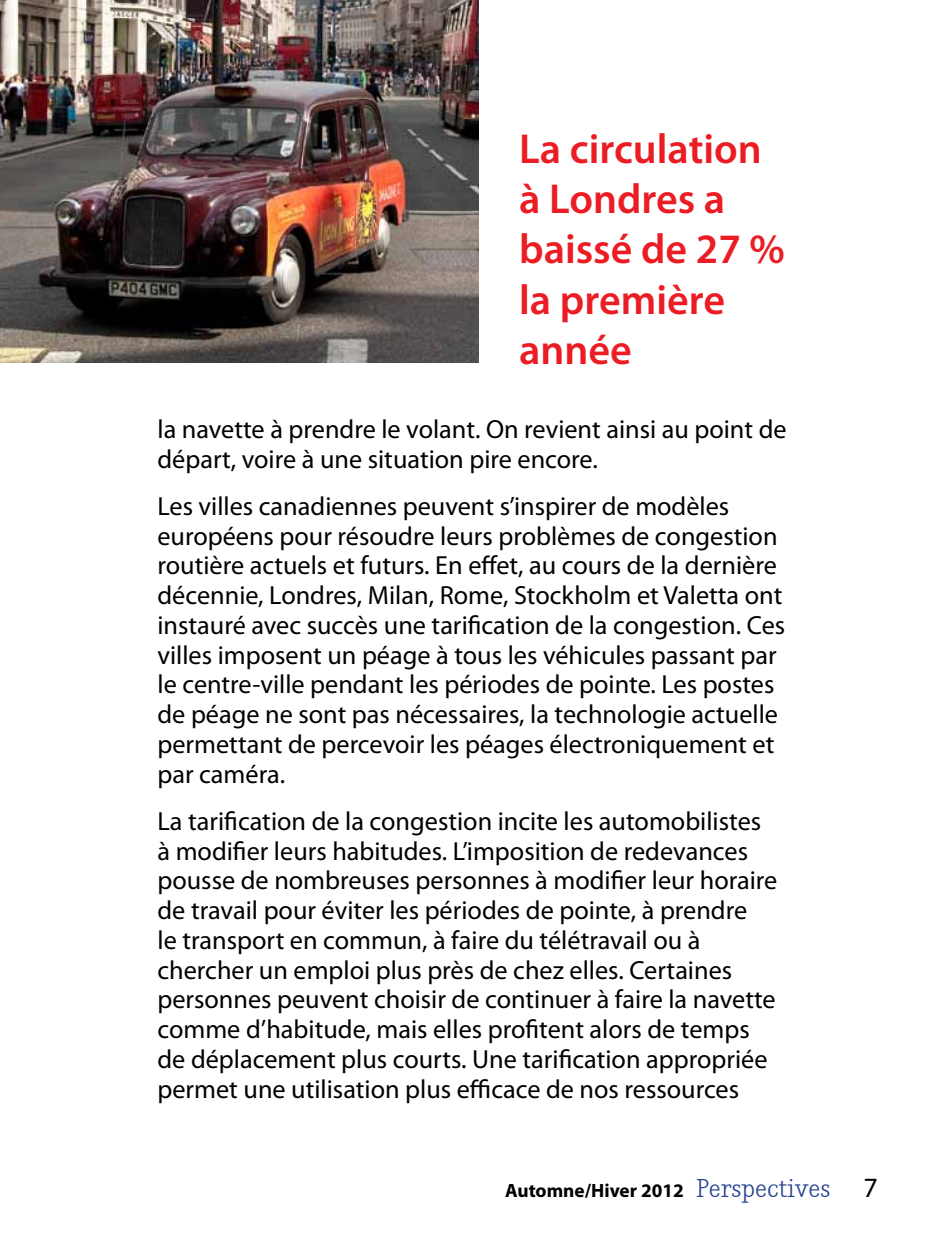
<style>
.page{position:relative;width:945px;height:1260px;background:#fff}
.page>*{position:absolute;margin:0;border:0;box-sizing:border-box;transform-origin:0 0}
.t1{font:600 42px/50.4px "Myriad Pro";color:#eb1c24}
.t2{font:26.25px/29.8px "Myriad Pro";color:#000}
.t3{font:700 19.25px "Myriad Pro";color:#000}
.s1{font-family:"Nadia Serif Normal";font-weight:400;font-size:24.5px;color:#25408f}
.s2{font-weight:400;font-size:28px}
</style>
<div class="page">
<img style="left:0;top:0;width:479px;height:363px">
<h1 class="t1" style="left:519px;top:122px;width:267px">La circulation à Londres a baissé de 27 % la première année</h1>
<p class="t2" style="left:158px;top:414px;width:631px">la navette à prendre le volant. On revient ainsi au point de départ, voire à une situation pire encore.</p>
<p class="t2" style="left:158px;top:491px;width:629px">Les villes canadiennes peuvent s’inspirer de modèles européens pour résoudre leurs problèmes de congestion routière actuels et futurs. En effet, au cours de la dernière décennie, Londres, Milan, Rome, Stockholm et Valetta ont instauré avec succès une tarification de la congestion. Ces villes imposent un péage à tous les véhicules passant par le centre-ville pendant les périodes de pointe. Les postes de péage ne sont pas nécessaires, la technologie actuelle permettant de percevoir les péages électroniquement et par caméra.</p>
<p class="t2" style="left:158px;top:806px;width:621px">La tarification de la congestion incite les automobilistes à modifier leurs habitudes. L’imposition de redevances pousse de nombreuses personnes à modifier leur horaire de travail pour éviter les périodes de pointe, à prendre<br>le transport en commun, à faire du télétravail ou à chercher un emploi plus près de chez elles. Certaines personnes peuvent choisir de continuer à faire la navette comme d’habitude, mais elles profitent alors de temps de déplacement plus courts. Une tarification appropriée permet une utilisation plus efficace de nos ressources</p>
<p class="t3" style="left:505px;top:1178px;width:374px">Automne/Hiver 2012 <span class="s1">Perspectives</span> <span class="s2">7</span></p>
</div>
